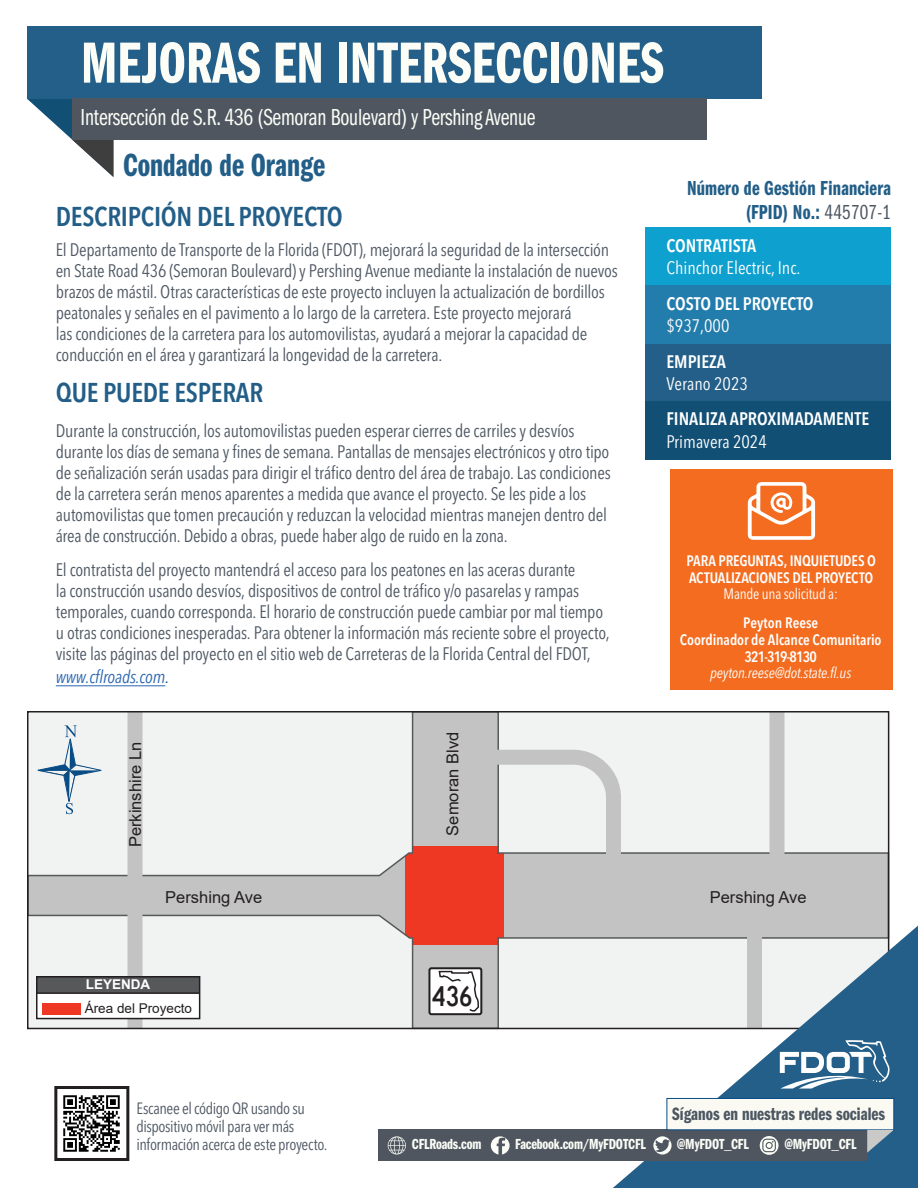
<style>
.page{position:relative;width:918px;height:1188px;background:#fff}
.page>*{position:absolute;margin:0;border:0;box-sizing:border-box;transform-origin:0 0}
.t1{font:60px "ITC Franklin Gothic Std Dm Cp";color:#fbfdf6;scale:.96 1}
.t2{font:33.15px "ITC Franklin Gothic Std Dm Cp";color:#225e87;scale:.96 1}
.t3{font:29.55px "Highway Gothic Narrow";color:#231f20}
.t4{font:600 condensed 27px "Avenir Next LT Pro";letter-spacing:-.01em;color:#225e87}
.t5{font:24px "ITC Franklin Gothic Std Bk Cp";letter-spacing:-.01em;color:#fbfdf6;scale:.96 1}
.t6{font:21px "ITC Franklin Gothic Std Dm Cp";letter-spacing:.01em;color:#225e87;scale:.96 1}
.t7{font:18.6px "ITC Franklin Gothic Std Dm Cp";color:#4d5762}
.t8{font:condensed 18px/21px "Avenir Next LT Pro";letter-spacing:-.015em;color:#4d5762}
.t9{font:600 condensed 18px "Avenir Next LT Pro";color:#fff}
.t10{font:condensed 18px "Avenir Next LT Pro";color:#fff}
.t11{font:16.5px "Arial";color:#231f20}
.t12{font:condensed 16.2px/17.7px "Avenir Next LT Pro";letter-spacing:-.025em;color:#4d5762}
.t13{font:15.15px "ITC Franklin Gothic Std Dm Cp";letter-spacing:-.01em;color:#fbfdf6}
.t14{font:600 condensed 15px/16.5px "Avenir Next LT Pro";letter-spacing:-.01em;color:#fff;text-align:center}
.t15{font:13.5px "Arial";color:#231f20}
.t16{font:700 13.5px "Arial";color:#fff}
.s1{font-style:italic;color:#2865b1}
.s2{font-style:italic;color:#084c85}
.s3{font-family:"ITC Franklin Gothic Std Bk Cp";color:#4d5762}
.s4{font-weight:400}
.s5{font-weight:400;font-style:italic}
</style>
<div class="page">
<div style="left:28px;top:712px;width:861px;height:317px;background:#f1f3f3"></div>
<div style="left:413px;top:712px;width:85px;height:316px;background:#c3c3c3"></div>
<div style="left:413px;top:846px;width:85px;height:98px;background:#ef3824"></div>
<div style="left:412px;top:711px;width:87px;height:318px;border:2px solid #57585a"></div>
<svg style="left:30px;top:852px;width:860px;height:87px"></svg>
<svg style="left:37px;top:725px;width:65px;height:89px"></svg>
<div style="left:429px;top:968px;width:52px;height:46px;background:#fff;border-radius:2px"></div>
<div style="left:428px;top:967px;width:54px;height:48px;border:2px solid #231f20;border-radius:2px"></div>
<svg style="left:438px;top:970px;width:42px;height:42px"></svg>
<div style="left:128px;top:712px;width:14px;height:316px;background:#c3c3c3"></div>
<div style="left:770px;top:712px;width:14px;height:146px;background:#c3c3c3"></div>
<svg style="left:405px;top:742px;width:223px;height:196px"></svg>
<div style="left:27px;top:711px;width:862px;height:318px;border:2px solid #231f20"></div>
<div style="left:413px;top:849px;width:84px;height:92px;background:#ef3824"></div>
<div style="left:37px;top:977px;width:163px;height:42px;background:#fff"></div>
<svg style="left:39px;top:979px;width:158px;height:15px;background:#525355"></svg>
<div style="left:36px;top:976px;width:164px;height:43px;border:2px solid #231f20"></div>
<div style="left:42px;top:1003px;width:38px;height:11px;background:#ef3824"></div>
<hr style="left:56px;top:685px;width:109px;height:1px;background:#2865b1">
<div style="left:646px;top:344px;width:245px;height:58px;background:#235f88"></div>
<div style="left:646px;top:227px;width:245px;height:59px;background:#0ea0cf"></div>
<div style="left:646px;top:286px;width:245px;height:58px;background:#227dac"></div>
<div style="left:646px;top:401px;width:245px;height:59px;background:#124f75"></div>
<svg style="left:613px;top:926px;width:305px;height:262px"></svg>
<svg style="left:780px;top:1040px;width:110px;height:49px"></svg>
<div style="left:378px;top:1130px;width:489px;height:31px;background:#4f5660"></div>
<svg style="left:491px;top:1136px;width:19px;height:19px"></svg>
<svg style="left:653px;top:1136px;width:19px;height:19px"></svg>
<svg style="left:388px;top:1136px;width:18px;height:18px"></svg>
<svg style="left:760px;top:1136px;width:19px;height:19px"></svg>
<div style="left:667px;top:1098px;width:227px;height:32px;background:#fafaf2;border:1px solid #084c85"></div>
<svg style="left:867px;top:1130px;width:27px;height:23px"></svg>
<div style="left:670px;top:470px;width:222px;height:220px;background:#f36c1f"></div>
<svg style="left:748px;top:482px;width:67px;height:58px"></svg>
<svg style="left:27px;top:99px;width:86px;height:78px"></svg>
<div style="left:27px;top:26px;width:734px;height:73px;background:#235f88"></div>
<div style="left:72px;top:98px;width:634px;height:42px;background:#4f5660"></div>
<img style="left:63px;top:1095px;width:57px;height:57px">
<div style="left:54px;top:1086px;width:75px;height:75px;border:3px solid #231f20"></div>
<p class="t1" style="left:81px;top:30px;width:609px">MEJORAS EN INTERSECCIONES</p>
<p class="t5" style="left:81px;top:104px;width:475px">Intersección de S.R. 436 (Semoran Boulevard) y Pershing Avenue</p>
<p class="t2" style="left:123px;top:147px;width:212px">Condado de Orange</p>
<p class="t4" style="left:56px;top:200px;width:288px">DESCRIPCIÓN DEL PROYECTO</p>
<p class="t8" style="left:56px;top:239px;width:564px">El Departamento de Transporte de la Florida (FDOT), mejorará la seguridad de la intersección en State Road 436 (Semoran Boulevard) y Pershing Avenue mediante la instalación de nuevos brazos de mástil. Otras características de este proyecto incluyen la actualización de bordillos peatonales y señales en el pavimento a lo largo de la carretera. Este proyecto mejorará<br>las condiciones de la carretera para los automovilistas, ayudará a mejorar la capacidad de conducción en el área y garantizará la longevidad de la carretera.</p>
<p class="t4" style="left:56px;top:376px;width:209px">QUE PUEDE ESPERAR</p>
<p class="t8" style="left:56px;top:420px;width:557px">Durante la construcción, los automovilistas pueden esperar cierres de carriles y desvíos durante los días de semana y fines de semana. Pantallas de mensajes electrónicos y otro tipo de señalización serán usadas para dirigir el tráfico dentro del área de trabajo. Las condiciones de la carretera serán menos aparentes a medida que avance el proyecto. Se les pide a los automovilistas que tomen precaución y reduzcan la velocidad mientras manejen dentro del área de construcción. Debido a obras, puede haber algo de ruido en la zona.</p>
<p class="t8" style="left:56px;top:559px;width:555px">El contratista del proyecto mantendrá el acceso para los peatones en las aceras durante<br>la construcción usando desvíos, dispositivos de control de tráfico y/o pasarelas y rampas temporales, cuando corresponda. El horario de construcción puede cambiar por mal tiempo u otras condiciones inesperadas. Para obtener la información más reciente sobre el proyecto, visite las páginas del proyecto en el sitio web de Carreteras de la Florida Central del FDOT, <span class="s1">www.cflroads.com</span><span class="s2">.</span></p>
<p class="t11" style="left:124px;top:847px;width:107px;rotate:-90deg">Perkinshire Ln</p>
<p class="t11" style="left:165px;top:886px;width:98px">Pershing Ave</p>
<p class="t16" style="left:86px;top:975px;width:66px">LEYENDA</p>
<p class="t15" style="left:85px;top:999px;width:109px">Área del Proyecto</p>
<p class="t11" style="left:441px;top:836px;width:105px;rotate:-90deg">Semoran Blvd</p>
<p class="t3" style="left:431px;top:980px;width:43px">436</p>
<p class="t6" style="left:687px;top:176px;width:214px">Número de Gestión Financiera</p>
<p class="t6" style="left:746px;top:200px;width:153px">(FPID) No.: <span class="s3">445707-1</span></p>
<p class="t9" style="left:666px;top:235px;width:91px">CONTRATISTA</p>
<p class="t10" style="left:666px;top:257px;width:135px">Chinchor Electric, Inc.</p>
<p class="t9" style="left:666px;top:293px;width:149px">COSTO DEL PROYECTO</p>
<p class="t10" style="left:666px;top:315px;width:65px">$937,000</p>
<p class="t9" style="left:666px;top:351px;width:61px">EMPIEZA</p>
<p class="t10" style="left:666px;top:373px;width:83px">Verano 2023</p>
<p class="t9" style="left:666px;top:408px;width:204px">FINALIZA APROXIMADAMENTE</p>
<p class="t10" style="left:666px;top:431px;width:102px">Primavera 2024</p>
<p class="t14" style="left:686px;top:552px;width:191px;line-height:17px">PARA PREGUNTAS, INQUIETUDES O<br>ACTUALIZACIONES DEL PROYECTO<br><span class="s4">Mande una solicitud a:</span></p>
<p class="t14" style="left:680px;top:615px;width:203px">Peyton Reese<br>Coordinador de Alcance Comunitario<br>321-319-8130 <span class="s5">peyton.reese@dot.state.fl.us</span></p>
<p class="t11" style="left:710px;top:886px;width:98px">Pershing Ave</p>
<p class="t12" style="left:136px;top:1100px;width:192px">Escanee el código QR usando su dispositivo móvil para ver más información acerca de este proyecto.</p>
<p class="t7" style="left:672px;top:1103px;width:214px">Síganos en nuestras redes sociales</p>
<p class="t13" style="left:412px;top:1136px;width:71px">CFLRoads.com</p>
<p class="t13" style="left:515px;top:1136px;width:132px">Facebook.com/MyFDOTCFL</p>
<p class="t13" style="left:677px;top:1136px;width:74px">@MyFDOT_CFL</p>
<p class="t13" style="left:784px;top:1136px;width:74px">@MyFDOT_CFL</p>
</div>
